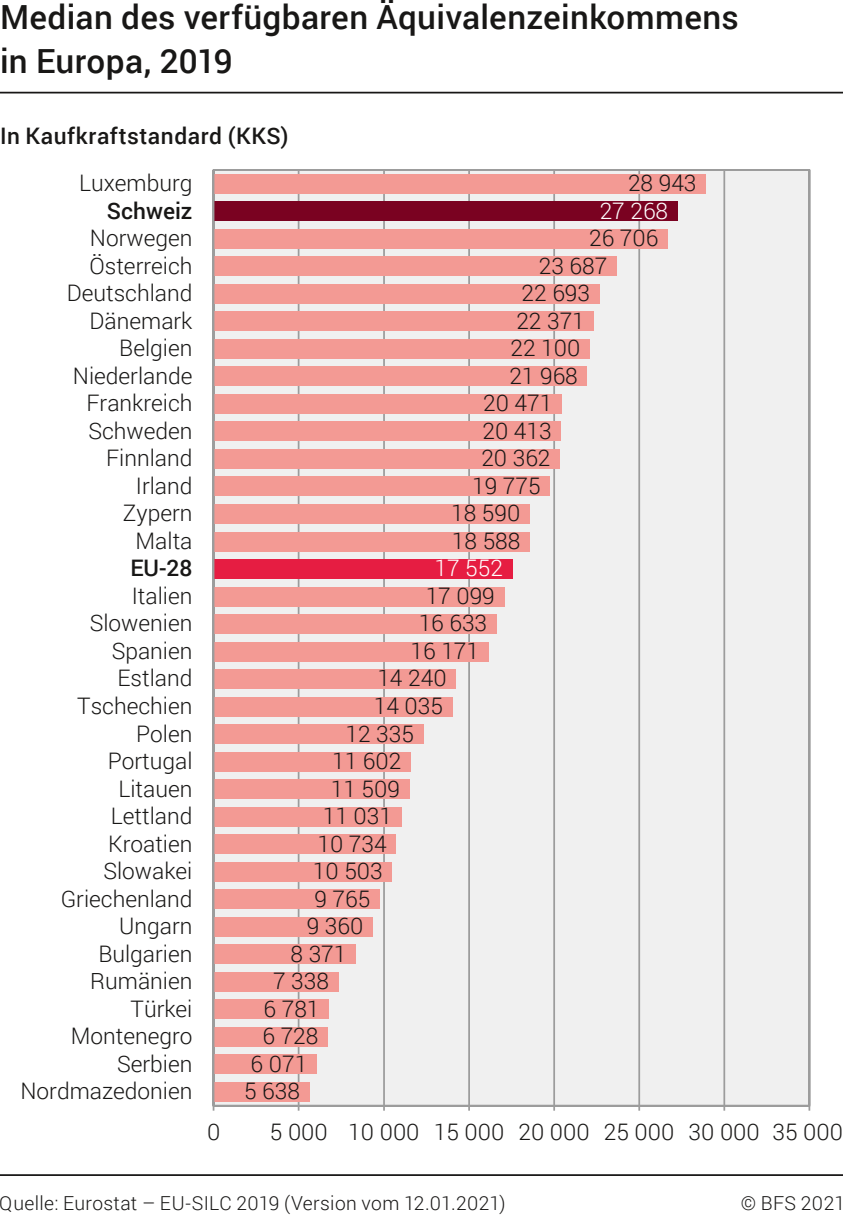
<style>
.page{position:relative;width:843px;height:1215px;background:#fff}
.page>*{position:absolute;margin:0;border:0;box-sizing:border-box;transform-origin:0 0}
.t1{font:500 33.25px/43.8px "Roboto";letter-spacing:.01em;color:#181716}
.t2{font:300 22.75px/27.7px "Roboto";color:#181716;text-align:right}
.t3{font:500 22.75px "Roboto";letter-spacing:.02em;color:#181716}
.t4{font:300 22.75px "Roboto";color:#fff}
.t5{font:500 22.75px "Roboto";color:#181716}
.t6{font:300 19.25px "Roboto";letter-spacing:.02em;color:#181716}
</style>
<div class="page">
<hr style="left:0;top:1174px;width:843px;height:2px;background:#181716">
<hr style="left:0;top:92px;width:843px;height:1px;background:#181716">
<div style="left:212px;top:169px;width:599px;height:942px;background:#f0f0f0"></div>
<hr style="left:298px;top:170px;width:1px;height:935px;background:#9c9c9c">
<hr style="left:383px;top:170px;width:2px;height:935px;background:#9c9c9c">
<hr style="left:468px;top:170px;width:2px;height:935px;background:#9c9c9c">
<hr style="left:553px;top:170px;width:2px;height:935px;background:#9c9c9c">
<hr style="left:638px;top:170px;width:2px;height:935px;background:#9c9c9c">
<hr style="left:723px;top:170px;width:2px;height:935px;background:#9c9c9c">
<hr style="left:808px;top:170px;width:2px;height:935px;background:#9c9c9c">
<hr style="left:214px;top:1105px;width:595px;height:1px;background:#9c9c9c">
<div style="left:214px;top:174px;width:492px;height:19px;background:#f39a94"></div>
<div style="left:214px;top:201px;width:464px;height:20px;background:#7a0221"></div>
<div style="left:214px;top:229px;width:454px;height:19px;background:#f39a94"></div>
<div style="left:214px;top:256px;width:403px;height:20px;background:#f39a94"></div>
<div style="left:214px;top:284px;width:386px;height:19px;background:#f39a94"></div>
<div style="left:214px;top:312px;width:380px;height:19px;background:#f39a94"></div>
<div style="left:214px;top:339px;width:376px;height:19px;background:#f39a94"></div>
<div style="left:214px;top:367px;width:373px;height:19px;background:#f39a94"></div>
<div style="left:214px;top:394px;width:348px;height:20px;background:#f39a94"></div>
<div style="left:214px;top:422px;width:347px;height:19px;background:#f39a94"></div>
<div style="left:214px;top:449px;width:346px;height:19px;background:#f39a94"></div>
<div style="left:214px;top:477px;width:336px;height:19px;background:#f39a94"></div>
<div style="left:214px;top:504px;width:316px;height:19px;background:#f39a94"></div>
<div style="left:214px;top:532px;width:316px;height:19px;background:#f39a94"></div>
<div style="left:214px;top:559px;width:298px;height:19px;background:#e61d42"></div>
<div style="left:214px;top:587px;width:291px;height:19px;background:#f39a94"></div>
<div style="left:214px;top:614px;width:283px;height:20px;background:#f39a94"></div>
<div style="left:214px;top:642px;width:275px;height:19px;background:#f39a94"></div>
<div style="left:214px;top:669px;width:242px;height:20px;background:#f39a94"></div>
<div style="left:214px;top:697px;width:239px;height:19px;background:#f39a94"></div>
<div style="left:214px;top:724px;width:210px;height:20px;background:#f39a94"></div>
<div style="left:214px;top:752px;width:197px;height:19px;background:#f39a94"></div>
<div style="left:214px;top:779px;width:196px;height:20px;background:#f39a94"></div>
<div style="left:214px;top:807px;width:187px;height:19px;background:#f39a94"></div>
<div style="left:214px;top:834px;width:182px;height:19px;background:#f39a94"></div>
<div style="left:214px;top:862px;width:178px;height:19px;background:#f39a94"></div>
<div style="left:214px;top:890px;width:166px;height:19px;background:#f39a94"></div>
<div style="left:214px;top:917px;width:159px;height:19px;background:#f39a94"></div>
<div style="left:214px;top:944px;width:142px;height:20px;background:#f39a94"></div>
<div style="left:214px;top:972px;width:124px;height:19px;background:#f39a94"></div>
<div style="left:214px;top:999px;width:115px;height:20px;background:#f39a94"></div>
<div style="left:214px;top:1027px;width:114px;height:19px;background:#f39a94"></div>
<div style="left:214px;top:1054px;width:103px;height:20px;background:#f39a94"></div>
<div style="left:214px;top:1082px;width:95px;height:19px;background:#f39a94"></div>
<hr style="left:213px;top:170px;width:1px;height:935px;background:#9c9c9c">
<h1 class="t1" style="left:0;top:-6px;width:740px">Median des verfügbaren Äquivalenzeinkommens in Europa, 2019</h1>
<p class="t3" style="left:0;top:120px;width:290px">In Kaufkraftstandard (KKS)</p>
<p class="t2" style="left:79px;top:168px;width:115px">Luxemburg</p>
<p class="t5" style="left:107px;top:194px;width:87px">Schweiz</p>
<p class="t2" style="left:67px;top:224px;width:127px">Norwegen<br>Österreich<br>Deutschland<br>Dänemark<br>Belgien<br>Niederlande<br>Frankreich<br>Schweden<br>Finnland<br>Irland<br>Zypern<br>Malta</p>
<p class="t3" style="left:130px;top:552px;width:64px">EU-28</p>
<p class="t2" style="left:20px;top:581px;width:174px">Italien<br>Slowenien<br>Spanien<br>Estland<br>Tschechien<br>Polen<br>Portugal<br>Litauen<br>Lettland<br>Kroatien<br>Slowakei<br>Griechenland<br>Ungarn<br>Bulgarien<br>Rumänien<br>Türkei<br>Montenegro<br>Serbien<br>Nordmazedonien</p>
<p class="t2" style="left:628px;top:168px;width:70px">28 943</p>
<p class="t4" style="left:600px;top:195px;width:70px">27 268</p>
<p class="t2" style="left:589px;top:223px;width:71px">26 706</p>
<p class="t2" style="left:539px;top:251px;width:70px">23 687</p>
<p class="t2" style="left:522px;top:279px;width:70px">22 693</p>
<p class="t2" style="left:516px;top:306px;width:70px">22 371</p>
<p class="t2" style="left:510px;top:333px;width:71px">22 100</p>
<p class="t2" style="left:509px;top:361px;width:70px">21 968</p>
<p class="t2" style="left:483px;top:388px;width:71px">20 471</p>
<p class="t2" style="left:482px;top:416px;width:71px">20 413</p>
<p class="t2" style="left:481px;top:443px;width:71px">20 362</p>
<p class="t2" style="left:472px;top:471px;width:70px">19 775</p>
<p class="t2" style="left:451px;top:499px;width:71px">18 590</p>
<p class="t2" style="left:452px;top:526px;width:70px">18 588</p>
<p class="t4" style="left:434px;top:552px;width:70px">17 552</p>
<p class="t2" style="left:426px;top:581px;width:71px">17 099</p>
<p class="t2" style="left:419px;top:609px;width:70px">16 633</p>
<p class="t2" style="left:411px;top:636px;width:70px">16 171</p>
<p class="t2" style="left:377px;top:664px;width:71px">14 240</p>
<p class="t2" style="left:374px;top:691px;width:71px">14 035</p>
<p class="t2" style="left:345px;top:719px;width:70px">12 335</p>
<p class="t2" style="left:332px;top:746px;width:71px">11 602</p>
<p class="t2" style="left:331px;top:774px;width:71px">11 509</p>
<p class="t2" style="left:323px;top:801px;width:71px">11 031</p>
<p class="t2" style="left:317px;top:829px;width:71px">10 734</p>
<p class="t2" style="left:313px;top:856px;width:71px">10 503</p>
<p class="t2" style="left:314px;top:884px;width:57px">9 765</p>
<p class="t2" style="left:307px;top:911px;width:58px">9 360</p>
<p class="t2" style="left:290px;top:939px;width:57px">8 371</p>
<p class="t2" style="left:273px;top:966px;width:57px">7 338</p>
<p class="t2" style="left:264px;top:994px;width:57px">6 781</p>
<p class="t2" style="left:262px;top:1021px;width:57px">6 728</p>
<p class="t2" style="left:251px;top:1049px;width:58px">6 071</p>
<p class="t2" style="left:244px;top:1077px;width:57px">5 638</p>
<p class="t2" style="left:207px;top:1117px;width:15px">0</p>
<p class="t2" style="left:270px;top:1117px;width:574px">5 000 10 000 15 000 20 000 25 000 30 000 35 000</p>
<p class="t6" style="left:0;top:1189px;width:507px">Quelle: Eurostat – EU-SILC 2019 (Version vom 12.01.2021)</p>
<p class="t6" style="left:741px;top:1189px;width:106px">© BFS 2021</p>
</div>
